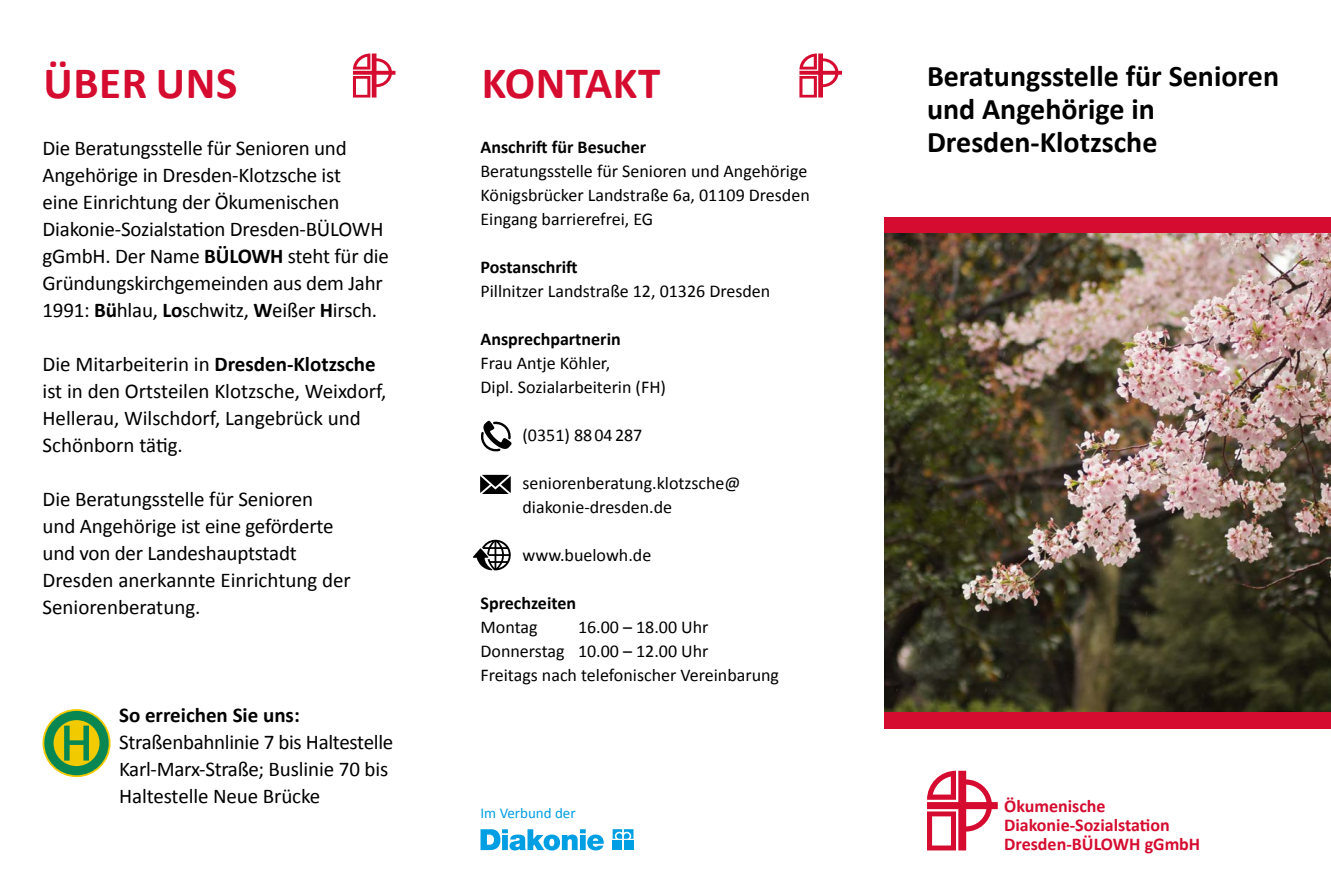
<style>
.page{position:relative;width:1331px;height:893px;background:#fff}
.page>*{position:absolute;margin:0;border:0;box-sizing:border-box;transform-origin:0 0}
.t1{font:700 45px "Calibri";letter-spacing:.01em;color:#d50c2f}
.t2{font:700 30px/33px "Calibri";color:#000}
.t3{font:21px/27px "Calibri";letter-spacing:-.01em;color:#000}
.t4{font:700 21px "Calibri";color:#000}
.t5{font:18px/24px "Calibri";color:#000}
.t6{font:700 18px "Calibri";color:#000}
.t7{font:700 18px/19px "Calibri";color:#d50c2f}
.t8{font:15px "Calibri";color:#009ee3}
.s1{font-weight:700}
</style>
<div class="page">
<svg style="left:353px;top:54px;width:42px;height:44px"></svg>
<svg style="left:799px;top:54px;width:43px;height:44px"></svg>
<svg style="left:480px;top:475px;width:31px;height:19px"></svg>
<svg style="left:481px;top:421px;width:31px;height:31px"></svg>
<svg style="left:473px;top:540px;width:38px;height:30px"></svg>
<svg style="left:480px;top:829px;width:124px;height:21px"></svg>
<svg style="left:613px;top:829px;width:20px;height:10px"></svg>
<div style="left:613px;top:840px;width:9px;height:10px;background:#009ee3"></div>
<div style="left:624px;top:840px;width:9px;height:10px;background:#009ee3"></div>
<svg style="left:43px;top:709px;width:68px;height:68px"></svg>
<div style="left:44px;top:711px;width:65px;height:64px;background:#098753;border-radius:50%"></div>
<div style="left:54px;top:720px;width:46px;height:46px;background:#f1ca00;border-radius:50%"></div>
<svg style="left:64px;top:726px;width:25px;height:34px"></svg>
<div style="left:884px;top:217px;width:447px;height:511px;background:#d50c2f"></div>
<img style="left:884px;top:234px;width:447px;height:477px">
<svg style="left:927px;top:771px;width:71px;height:79px"></svg>
<h1 class="t1" style="left:43px;top:55px;width:195px">ÜBER UNS</h1>
<p class="t3" style="left:43px;top:134px;width:348px">Die Beratungsstelle für Senioren und Angehörige in Dresden-Klotzsche ist<br>eine Einrichtung der Ökumenischen Diakonie-Sozialstation Dresden-BÜLOWH gGmbH. Der Name <span class="s1">BÜLOWH</span> steht für die Gründungskirchgemeinden aus dem Jahr 1991: <span class="s1">Bü</span>hlau, <span class="s1">Lo</span>schwitz, <span class="s1">W</span>eißer <span class="s1">H</span>irsch.</p>
<p class="t3" style="left:43px;top:350px;width:345px">Die Mitarbeiterin in <span class="s1">Dresden-Klotzsche </span>ist in den Ortsteilen Klotzsche, Weixdorf, Hellerau, Wilschdorf, Langebrück und Schönborn tätig.</p>
<p class="t3" style="left:43px;top:485px;width:310px">Die Beratungsstelle für Senioren und Angehörige ist eine geförderte und von der Landeshauptstadt<br>Dresden anerkannte Einrichtung der<br>Seniorenberatung.</p>
<p class="t4" style="left:119px;top:702px;width:182px">So erreichen Sie uns:</p>
<p class="t3" style="left:119px;top:728px;width:276px">Straßenbahnlinie 7 bis Haltestelle<br>Karl-Marx-Straße; Buslinie 70 bis<br>Haltestelle Neue Brücke</p>
<h1 class="t1" style="left:482px;top:55px;width:180px">KONTAKT</h1>
<p class="t6" style="left:480px;top:136px;width:167px">Anschrift für Besucher</p>
<p class="t5" style="left:480px;top:158px;width:331px">Beratungsstelle für Senioren und Angehörige<br>Königsbrücker Landstraße 6a, 01109 Dresden<br>Eingang barrierefrei, EG</p>
<p class="t6" style="left:480px;top:256px;width:99px">Postanschrift</p>
<p class="t5" style="left:480px;top:278px;width:291px">Pillnitzer Landstraße 12, 01326 Dresden</p>
<p class="t6" style="left:480px;top:328px;width:142px">Ansprechpartnerin</p>
<p class="t5" style="left:480px;top:350px;width:187px">Frau Antje Köhler,<br>Dipl. Sozialarbeiterin (FH)</p>
<p class="t5" style="left:522px;top:422px;width:121px">(0351) 8804287</p>
<p class="t5" style="left:522px;top:470px;width:220px">seniorenberatung.klotzsche@ diakonie-dresden.de</p>
<p class="t5" style="left:522px;top:542px;width:130px">www.buelowh.de</p>
<p class="t6" style="left:480px;top:592px;width:97px">Sprechzeiten</p>
<p class="t5" style="left:480px;top:614px;width:59px">Montag</p>
<p class="t5" style="left:480px;top:614px;width:300px;text-indent:98px">16.00 – 18.00 Uhr<br>Donnerstag 10.00 – 12.00 Uhr<br>Freitags nach telefonischer Vereinbarung</p>
<p class="t8" style="left:480px;top:803px;width:97px">Im Verbund der</p>
<h2 class="t2" style="left:927px;top:58px;width:354px">Beratungsstelle für Senioren und Angehörige in<br>Dresden-Klotzsche</h2>
<p class="t7" style="left:1004px;top:796px;width:198px">Ökumenische<br>Diakonie-Sozialstation<br>Dresden-BÜLOWH gGmbH</p>
</div>
